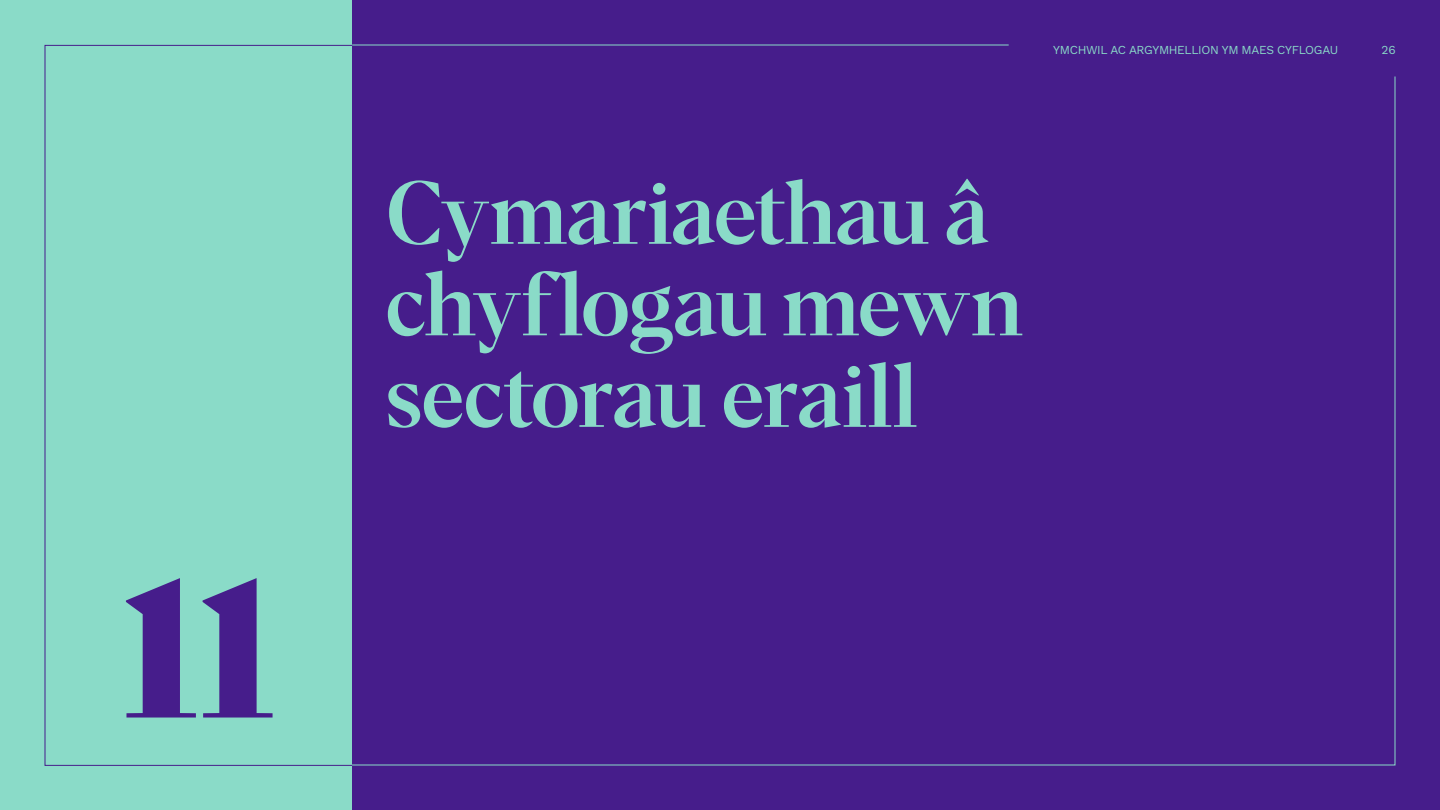
<style>
.page{position:relative;width:1440px;height:810px;background:#fff}
.page>*{position:absolute;margin:0;border:0;box-sizing:border-box;transform-origin:0 0}
.t1{font:900 195px "Para Supreme";color:#461d8b}
.t2{font:500 87px/91.5px "Para Supreme";letter-spacing:-.025em;color:#8adbc8}
.t3{font:12px "Work Sans";letter-spacing:-.03em;color:#8adbc8}
</style>
<div class="page">
<div style="left:352px;top:0;width:1088px;height:810px;background:#461d8b"></div>
<hr style="left:352px;top:45px;width:657px;height:1px;background:#8adbc8">
<div style="left:0;top:0;width:352px;height:810px;background:#8adbc8"></div>
<h1 class="t1" style="left:120px;top:504px;width:158px">11</h1>
<p class="t3" style="left:1053px;top:41px;width:287px">YMCHWIL AC ARGYMHELLION YM MAES CYFLOGAU</p>
<p class="t3" style="left:1382px;top:41px;width:16px">26</p>
<p class="t2" style="left:385px;top:163px;width:640px">Cymariaethau â chyflogau mewn sectorau eraill</p>
</div>
